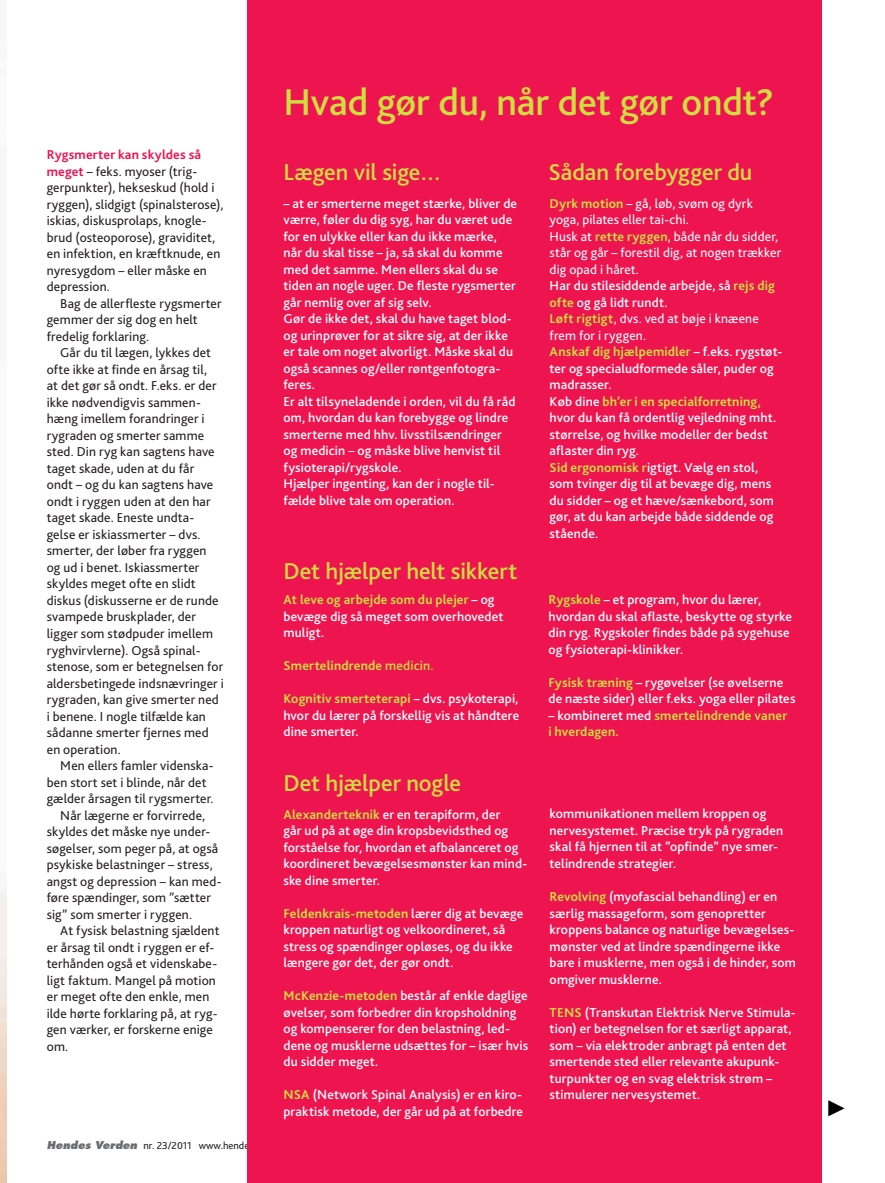
<style>
.page{position:relative;width:885px;height:1183px;background:#fff}
.page>*{position:absolute;margin:0;border:0;box-sizing:border-box;transform-origin:0 0}
.t1{font:500 39px "Bliss 2";letter-spacing:-.005em;color:#d0dd3f}
.t2{font:500 24px "Bliss 2";letter-spacing:-.005em;color:#d0dd3f}
.t3{font:500 13.5px/16.5px "Bliss 2";letter-spacing:.01em;color:#fff}
.t4{font:13.5px/16.5px "Bliss 2";letter-spacing:.01em;color:#231f20}
.t5{font:700 13.5px/16.5px "Bliss 2";letter-spacing:.015em;color:#d0dd3f}
.t6{font:10.5px "Bliss 2";color:#231f20}
.s1{font-weight:700;color:#ed1450}
.s2{font-weight:400}
.s3{font-weight:700;color:#d0dd3f}
.s4{font-weight:500}
.s5{font-weight:500;color:#fff}
.s6{font-family:"Futura Std";font-weight:800;font-style:italic;color:#6c6d70}
</style>
<div class="page">
<div style="left:247px;top:0;width:574px;height:1182px;background:#ed1450"></div>
<p class="t4" style="left:47px;top:146px;width:178px"><span class="s1">Rygsmerter kan skyldes så meget</span> – feks. myoser (trig&shy;gerpunkter), hekseskud (hold i ryggen), slidgigt (spinalsterose), iskias, diskusprolaps, knogle&shy;brud (osteoporose), graviditet, en infektion, en kræftknude, en nyresygdom – eller måske en depression.</p>
<p class="t4" style="left:47px;top:294px;width:176px;text-indent:14px">Bag de allerfleste rygsmerter gemmer der sig dog en helt fredelig forklaring.</p>
<p class="t4" style="left:47px;top:344px;width:178px;text-indent:14px">Går du til lægen, lykkes det ofte ikke at finde en årsag til,<br>at det gør så ondt. F.eks. er der ikke nødvendigvis sammen&shy;hæng imellem forandringer i rygraden og smerter samme sted. Din ryg kan sagtens have taget skade, uden at du får ondt – og du kan sagtens have ondt i ryggen uden at den har taget skade. Eneste undta&shy;gelse er iskiassmerter – dvs. smerter, der løber fra ryggen<br>og ud i benet. Iskiassmerter skyldes meget ofte en slidt diskus (diskusserne er de runde svampede bruskplader, der ligger som stødpuder imellem ryghvirvlerne). Også spinal&shy;stenose, som er betegnelsen for aldersbetingede indsnævringer i rygraden, kan give smerter ned i benene. I nogle tilfælde kan sådanne smerter fjernes med en operation.</p>
<p class="t4" style="left:60px;top:756px;width:155px">Men ellers famler videnska-</p>
<p class="t4" style="left:47px;top:773px;width:161px">ben stort set i blinde, når det</p>
<p class="t4" style="left:47px;top:789px;width:168px">gælder årsagen til rygsmerter.</p>
<p class="t4" style="left:60px;top:806px;width:146px">N år lægerne er forvirrede,</p>
<p class="t4" style="left:47px;top:822px;width:165px">skyldes det måske nye under-</p>
<p class="t4" style="left:47px;top:839px;width:173px">søgelser, som peger på, at også</p>
<p class="t4" style="left:47px;top:855px;width:167px">psykiske belastninger – stress,</p>
<p class="t4" style="left:47px;top:872px;width:176px">angst og depression – kan med-</p>
<p class="t4" style="left:47px;top:888px;width:165px">føre spændinger, som ”sætter</p>
<p class="t4" style="left:47px;top:905px;width:147px">sig” som smerter i ryggen.</p>
<p class="t4" style="left:60px;top:921px;width:161px">At fysisk belastning sjældent</p>
<p class="t4" style="left:47px;top:938px;width:169px">er årsag til ondt i ryggen er ef-</p>
<p class="t4" style="left:47px;top:954px;width:172px">terhånden også et videnskabe-</p>
<p class="t4" style="left:47px;top:971px;width:170px">ligt faktum. M angel på motion</p>
<p class="t4" style="left:47px;top:987px;width:164px">er meget ofte den enkle, men</p>
<p class="t4" style="left:47px;top:1004px;width:172px">ilde hørte forklaring på, at ryg-</p>
<p class="t4" style="left:47px;top:1020px;width:167px">gen værker, er forskerne enige</p>
<p class="t4" style="left:47px;top:1037px;width:23px">om.</p>
<h1 class="t1" style="left:283px;top:78px;width:492px">Hvad gør du, når det gør ondt?</h1>
<h2 class="t2" style="left:283px;top:157px;width:159px">Lægen vil sige…</h2>
<p class="t3" style="left:283px;top:195px;width:235px">– at er smerterne meget stærke, bliver de værre, føler du dig syg, har du været ude for en ulykke eller kan du ikke mærke, når du skal tisse – ja, så skal du komme med det samme. Men ellers skal du se tiden an nogle uger. De fleste rygsmerter går nemlig over af sig selv.<br>Gør de ikke det, skal du have taget blod&shy;og urinprøver for at sikre sig, at der ikke er tale om noget alvorligt. Måske skal du også scannes og/eller røntgenfotogra&shy;feres.<br>Er alt tilsyneladende i orden, vil du få råd om, hvordan du kan forebygge og lindre smerterne med hhv. livsstilsændringer og medicin <span class="s2">–</span> og måske blive henvist til fysioterapi/rygskole.<br>Hjælper ingenting, kan der i nogle til&shy;fælde blive tale om operation.</p>
<h2 class="t2" style="left:548px;top:157px;width:205px">Sådan forebygger du</h2>
<p class="t3" style="left:549px;top:195px;width:234px"><span class="s3">Dyrk motion</span> <span class="s2">– gå, løb, svøm og dyrk yoga, pilates eller tai-chi.<br>H usk at</span> <span class="s3">rette ryggen</span><span class="s2">, både når du sidder, står og går – forestil dig, at nogen trækker dig opad i håret.<br></span>Har du stilesiddende arbejde, så <span class="s3">rejs dig ofte</span> og gå lidt rundt.<br><span class="s3">Løft rigtigt</span><span class="s2">, dvs. ved at bøje i knæene frem for i ryggen.<br></span><span class="s3">Anskaf dig hjælpemidler</span> – f.eks. rygstøt&shy;ter og specialudformede såler, puder og madrasser.<br>Køb dine <span class="s3">bh’er i en specialforretning, </span>hvor du kan få ordentlig vejledning mht. størrelse, og hvilke modeller der bedst aflaster din ryg.<br><span class="s3">Sid ergonomisk r</span>igtigt. Vælg en stol, som tvinger dig til at bevæge dig, mens du sidder – og et hæve/sænkebord, som gør, at du kan arbejde både siddende og stående.</p>
<h2 class="t2" style="left:283px;top:555px;width:235px">Det hjælper helt sikkert</h2>
<p class="t3" style="left:283px;top:591px;width:221px"><span class="s3">At leve og arbejde som du plejer</span> – og bevæge dig så meget som overhovedet muligt.</p>
<p class="t5" style="left:283px;top:657px;width:152px">Smertelindrende <span class="s4">medicin.</span></p>
<p class="t3" style="left:283px;top:690px;width:237px;text-align:justify"><span class="s3">Kognitiv smerteterapi</span> – dvs. psykoterapi, hvor du lærer på forskellig vis at håndtere dine smerter.</p>
<h2 class="t2" style="left:283px;top:768px;width:179px">Det hjælper nogle</h2>
<p class="t3" style="left:283px;top:805px;width:245px"><span class="s3">Alexanderteknik</span> er en terapiform, der<br>går ud på at øge din kropsbevidsthed og forståelse for, hvordan et afbalanceret og koordineret bevægelsesmønster kan mind&shy;ske dine smerter.</p>
<p class="t3" style="left:283px;top:904px;width:241px"><span class="s3">Feldenkrais-metoden</span> lærer dig at bevæge kroppen naturligt og velkoordineret, så stress og spændinger opløses, og du ikke længere gør det, der gør ondt.</p>
<p class="t3" style="left:283px;top:986px;width:246px"><span class="s3">McKenzie-metoden</span> består af enkle daglige øvelser, som forbedrer din kropsholdning og kompenserer for den belastning, led&shy;dene og musklerne udsættes for – især hvis du sidder meget.</p>
<p class="t3" style="left:283px;top:1085px;width:241px"><span class="s3">NSA</span> (Network Spinal Analysis) er en kiro&shy;praktisk metode, der går ud på at forbedre</p>
<p class="t3" style="left:548px;top:591px;width:245px"><span class="s3">Rygskole</span> – et program, hvor du lærer, hvordan du skal aflaste, beskytte og styrke din ryg. Rygskoler findes både på sygehuse og fysioterapi-klinikker.</p>
<p class="t3" style="left:548px;top:673px;width:248px"><span class="s3">Fysisk træning</span> – rygøvelser (se øvelserne de næste sider) eller f.eks. yoga eller pilates</p>
<p class="t5" style="left:548px;top:706px;width:240px"><span class="s5">– kombineret med</span> smertelindrende vaner i hverdagen.</p>
<p class="t3" style="left:549px;top:805px;width:235px">kommunikationen mellem kroppen og nervesystemet. Præcise tryk på rygraden skal få hjernen til at ”opfinde” nye smer&shy;telindrende strategier.</p>
<p class="t3" style="left:549px;top:887px;width:248px"><span class="s3">Revolving</span> (myofascial behandling) er en særlig massageform, som genopretter kroppens balance og naturlige bevægelses&shy;mønster ved at lindre spændingerne ikke bare i musklerne, men også i de hinder, som omgiver musklerne.</p>
<p class="t3" style="left:549px;top:1003px;width:248px"><span class="s3">TENS</span> (Transkutan Elektrisk Nerve Stimula&shy;tion) er betegnelsen for et særligt apparat, som – via elektroder anbragt på enten det smertende sted eller relevante akupunk&shy;turpunkter og en svag elektrisk strøm – stimulerer nervesystemet.</p>
<p class="t6" style="left:47px;top:1138px;width:249px"><span class="s6">Hendes Verden</span> nr. 23/2011 www.hendesverden.dk</p>
</div>
